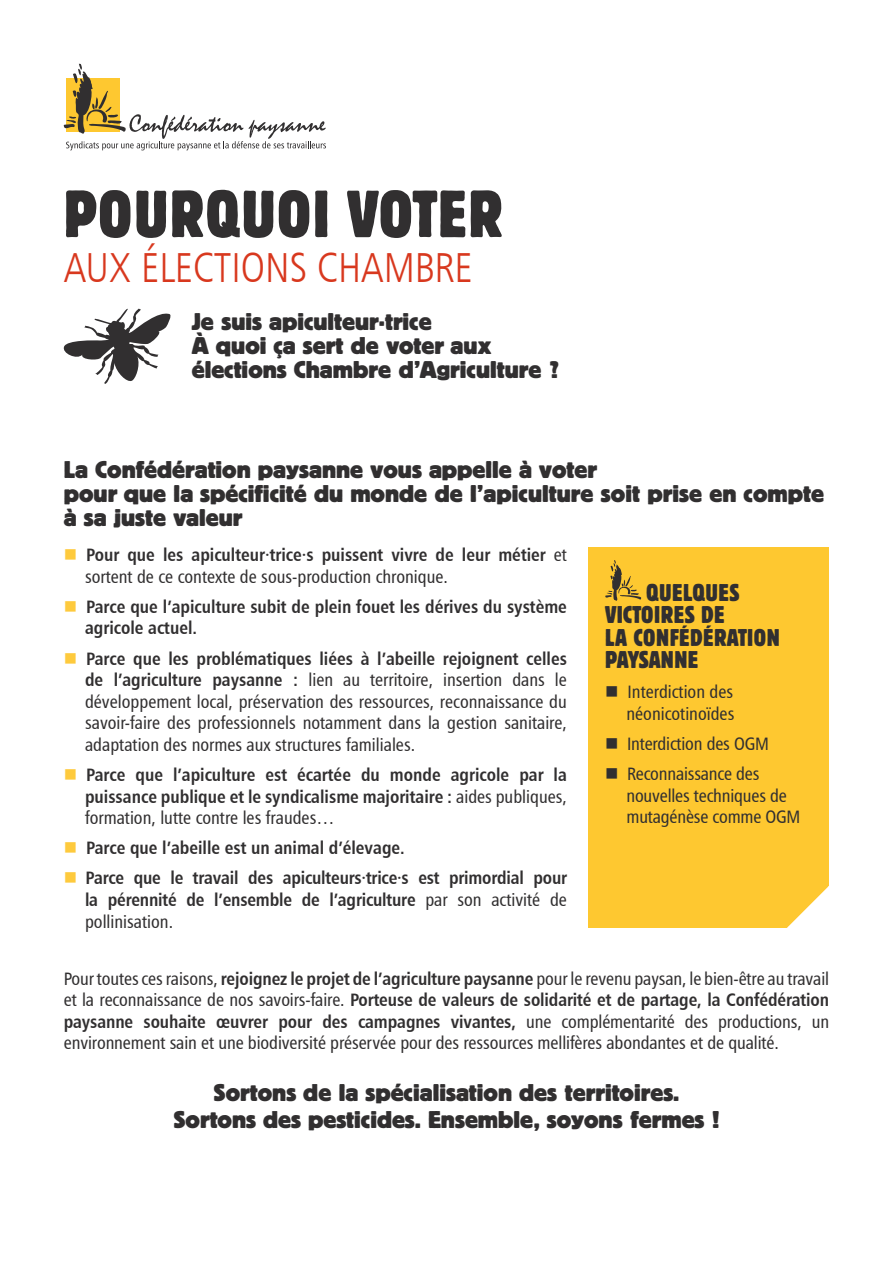
<style>
.page{position:relative;width:893px;height:1263px;background:#fff}
.page>*{position:absolute;margin:0;border:0;box-sizing:border-box;transform-origin:0 0}
.t1{font:condensed 66px "Block BE";letter-spacing:.02em;color:#312f30}
.t2{font:42px "Humanist 777 BT Light Condensed B";color:#d8381e}
.t3{font:700 24px/24px "Block BE";color:#312f30}
.textes{font:condensed 24px/22.5px "Block BE";letter-spacing:.02em;color:#312f30}
.textes-2{font:18px/21.6px "Humanist 777 BT Roman Condensed B";letter-spacing:-.005em;color:#312f30;text-align:justify}
.t4{font:18px/21.6px "Humanist 777 BT Bold Condensed B";color:#312f30}
.s1{font-family:"Humanist 777 BT Roman Condensed B"}
.s2{font-family:"Humanist 777 BT Bold Condensed B"}
</style>
<div class="page">
<div style="left:588px;top:547px;width:241px;height:381px;background:#fec830"></div>
<svg style="left:605px;top:560px;width:36px;height:41px"></svg>
<svg style="left:787px;top:886px;width:42px;height:42px"></svg>
<svg style="left:64px;top:64px;width:262px;height:86px"></svg>
<svg style="left:63px;top:308px;width:108px;height:76px"></svg>
<p class="t1" style="left:64px;top:176px;width:440px">POURQUOI VOTER</p>
<p class="t2" style="left:64px;top:242px;width:410px">AUX ÉLECTIONS CHAMBRE</p>
<p class="t3" style="left:192px;top:310px;width:241px">Je suis apiculteur·trice</p>
<p class="t3" style="left:192px;top:334px;width:369px">À quoi ça sert de voter aux élections Chambre d’Agriculture ?</p>
<p class="t3" style="left:64px;top:458px;width:535px">La Confédération paysanne vous appelle à voter</p>
<p class="t3" style="left:64px;top:482px;width:762px">pour que la spécificité du monde de l’apiculture soit prise en compte</p>
<p class="t3" style="left:64px;top:506px;width:180px">à sa juste valeur</p>
<p class="t4" style="left:85px;top:544px;width:483px">Pour que les apiculteur·trice·s puissent vivre de leur métier <span class="s1">et sortent de ce contexte de sous-production chronique.</span></p>
<p class="t4" style="left:85px;top:595px;width:483px">Parce que l’apiculture subit de plein fouet les dérives du système agricole actuel.</p>
<p class="textes-2" style="left:85px;top:647px;width:483px"><span class="s2">Parce que les problématiques liées à l’abeille rejoignent celles de l’agriculture paysanne :</span> lien au territoire, insertion dans le développement local, préservation des ressources, reconnaissance du savoir-faire des professionnels notamment dans la gestion sanitaire, adaptation des normes aux structures familiales.</p>
<p class="t4" style="left:85px;top:763px;width:483px;text-align:justify">Parce que l’apiculture est écartée du monde agricole par la puissance publique et le syndicalisme majoritaire : <span class="s1">aides publiques, formation, lutte contre les fraudes…</span></p>
<p class="t4" style="left:86px;top:837px;width:320px">Parce que l’abeille est un animal d’élevage.</p>
<p class="t4" style="left:85px;top:867px;width:483px;text-align:justify">Parce que le travail des apiculteurs·trice·s est primordial pour la pérennité de l’ensemble de l’agriculture <span class="s1">par son activité de pollinisation.</span></p>
<p class="textes" style="left:605px;top:581px;width:136px;text-indent:41px">QUELQUES<br>VICTOIRES DE</p>
<p class="textes" style="left:605px;top:626px;width:176px">LA CONFÉDÉRATION<br>PAYSANNE</p>
<p class="textes-2" style="left:626px;top:681px;width:109px">Interdiction des néonicotinoïdes</p>
<p class="textes-2" style="left:627px;top:733px;width:143px">Interdiction des OGM</p>
<p class="textes-2" style="left:626px;top:763px;width:175px;text-align:left">Reconnaissance des nouvelles techniques de mutagénèse comme OGM</p>
<p class="textes-2" style="left:64px;top:967px;width:767px">Pour toutes ces raisons, <span class="s2">rejoignez le projet de l’agriculture paysanne</span> pour le revenu paysan, le bien-être au travail et la reconnaissance de nos savoirs-faire. <span class="s2">Porteuse de valeurs de solidarité et de partage, la Confédération paysanne souhaite œuvrer pour des campagnes vivantes,</span> une complémentarité des productions, un environnement sain et une biodiversité préservée pour des ressources mellifères abondantes et de qualité.</p>
<p class="t3" style="left:213px;top:1082px;width:467px">Sortons de la spécialisation des territoires.</p>
<p class="t3" style="left:173px;top:1109px;width:548px">Sortons des pesticides. Ensemble, soyons fermes !</p>
</div>
